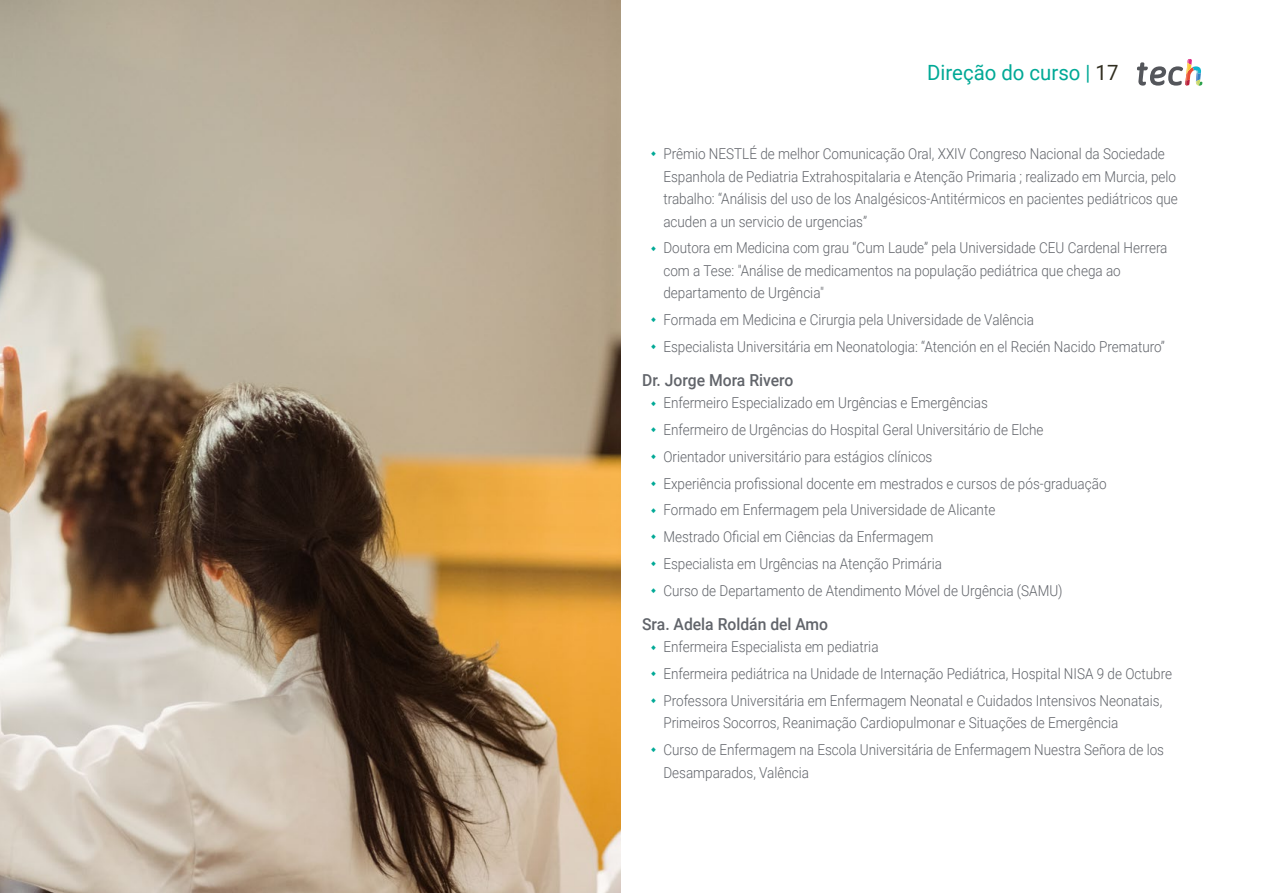
<style>
.page{position:relative;width:1263px;height:893px;background:#fff}
.page>*{position:absolute;margin:0;border:0;box-sizing:border-box;transform-origin:0 0}
.t1{font:21px "Roboto";color:#00a996}
.t2{font:500 16.5px "Roboto";color:#61646a;scale:.95 1}
.t3{font:300 15px/26.7px "Roboto";color:#61646a;scale:.9 1}
.s1{color:#312e20}
</style>
<div class="page">
<img style="left:0;top:0;width:621px;height:893px">
<svg style="left:1137px;top:59px;width:65px;height:27px"></svg>
<h1 class="t1" style="left:927px;top:57px;width:193px">Direção do curso | <span class="s1">17</span></h1>
<p class="t3" style="left:663px;top:142px;width:573px;line-height:22.5px">Prêmio NESTLÉ de melhor Comunicação Oral, XXIV Congreso Nacional da Sociedade Espanhola de Pediatria Extrahospitalaria e Atenção Primaria ; realizado em Murcia, pelo trabalho: “Análisis del uso de los Analgésicos-Antitérmicos en pacientes pediátricos que acuden a un servicio de urgencias”</p>
<p class="t3" style="left:663px;top:236px;width:562px;line-height:22.5px">Doutora em Medicina com grau “Cum Laude” pela Universidade CEU Cardenal Herrera com a Tese: "Análise de medicamentos na população pediátrica que chega ao departamento de Urgência"</p>
<p class="t3" style="left:663px;top:306px;width:559px">Formada em Medicina e Cirurgia pela Universidade de Valência<br>Especialista Universitária em Neonatologia: “Atención en el Recién Nacido Prematuro”</p>
<p class="t2" style="left:642px;top:369px;width:161px">Dr. Jorge Mora Rivero</p>
<p class="t3" style="left:663px;top:389px;width:494px">Enfermeiro Especializado em Urgências e Emergências<br>Enfermeiro de Urgências do Hospital Geral Universitário de Elche Orientador universitário para estágios clínicos<br>Experiência profissional docente em mestrados e cursos de pós-graduação Formado em Enfermagem pela Universidade de Alicante<br>Mestrado Oficial em Ciências da Enfermagem<br>Especialista em Urgências na Atenção Primária<br>Curso de Departamento de Atendimento Móvel de Urgência (SAMU)</p>
<p class="t2" style="left:642px;top:612px;width:197px">Sra. Adela Roldán del Amo</p>
<p class="t3" style="left:663px;top:633px;width:567px">Enfermeira Especialista em pediatria<br>Enfermeira pediátrica na Unidade de Internação Pediátrica, Hospital NISA 9 de Octubre<br>Professora Universitária em Enfermagem Neonatal e Cuidados Intensivos Neonatais,</p>
<p class="t3" style="left:663px;top:709px;width:558px">Primeiros Socorros, Reanimação Cardiopulmonar e Situações de Emergência<br>Curso de Enfermagem na Escola Universitária de Enfermagem Nuestra Señora de los</p>
<p class="t3" style="left:663px;top:758px;width:163px">Desamparados, Valência</p>
</div>
